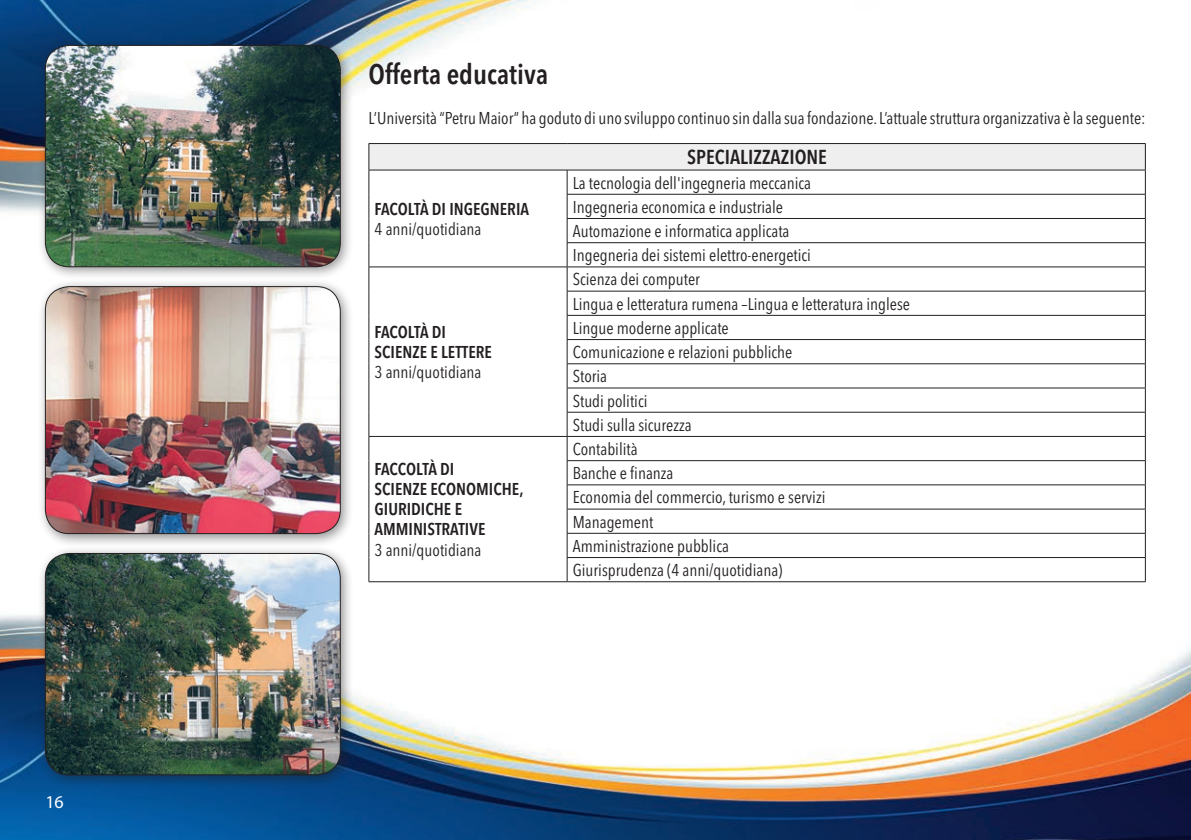
<style>
.page{position:relative;width:1191px;height:840px;background:#fff}
.page>*{position:absolute;margin:0;border:0;box-sizing:border-box;transform-origin:0 0}
.t1{font:600 condensed 28px "Avenir Next LT Pro";color:#231f20}
.t2{font:600 condensed 20px "Avenir Next LT Pro";color:#231f20}
.t3{font:18px "Myriad Pro";color:#fff}
.t4{font:condensed 17px/24.2px "Avenir Next LT Pro";color:#231f20}
.t5{font:600 condensed 17px/20px "Avenir Next LT Pro";color:#231f20}
</style>
<div class="page">
<img style="left:0;top:0;width:1191px;height:839px">
<div style="left:37px;top:544px;width:317px;height:244px;background:#231f20;opacity:.5"></div>
<img style="left:45px;top:553px;width:295px;height:221px">
<div style="left:45px;top:553px;width:295px;height:221px;border:1px solid #231f20;border-radius:24px"></div>
<div style="left:37px;top:37px;width:317px;height:243px;background:#231f20;opacity:.5"></div>
<img style="left:45px;top:45px;width:295px;height:221px">
<div style="left:45px;top:45px;width:295px;height:222px;border:1px solid #231f20;border-radius:24px"></div>
<div style="left:37px;top:278px;width:317px;height:269px;background:#231f20;opacity:.5"></div>
<img style="left:45px;top:286px;width:295px;height:247px">
<div style="left:45px;top:286px;width:295px;height:247px;border:1px solid #231f20;border-radius:24px"></div>
<div style="left:369px;top:143px;width:776px;height:27px;background:#efefef"></div>
<hr style="left:369px;top:143px;width:198px;height:1px;background:#231f20">
<hr style="left:567px;top:143px;width:578px;height:1px;background:#231f20">
<hr style="left:369px;top:170px;width:198px;height:1px;background:#231f20">
<hr style="left:567px;top:170px;width:578px;height:1px;background:#231f20">
<hr style="left:567px;top:194px;width:578px;height:1px;background:#231f20">
<hr style="left:567px;top:218px;width:578px;height:1px;background:#231f20">
<hr style="left:567px;top:242px;width:578px;height:1px;background:#231f20">
<hr style="left:369px;top:266px;width:198px;height:1px;background:#231f20">
<hr style="left:567px;top:266px;width:578px;height:1px;background:#231f20">
<hr style="left:567px;top:290px;width:578px;height:1px;background:#231f20">
<hr style="left:567px;top:315px;width:578px;height:1px;background:#231f20">
<hr style="left:567px;top:339px;width:578px;height:1px;background:#231f20">
<hr style="left:567px;top:363px;width:578px;height:1px;background:#231f20">
<hr style="left:567px;top:387px;width:578px;height:1px;background:#231f20">
<hr style="left:567px;top:411px;width:578px;height:1px;background:#231f20">
<hr style="left:369px;top:436px;width:198px;height:1px;background:#231f20">
<hr style="left:567px;top:436px;width:578px;height:1px;background:#231f20">
<hr style="left:567px;top:460px;width:578px;height:1px;background:#231f20">
<hr style="left:567px;top:484px;width:578px;height:1px;background:#231f20">
<hr style="left:567px;top:508px;width:578px;height:1px;background:#231f20">
<hr style="left:567px;top:532px;width:578px;height:1px;background:#231f20">
<svg style="left:368px;top:144px;width:1px;height:437px"></svg>
<hr style="left:567px;top:557px;width:578px;height:1px;background:#231f20">
<svg style="left:567px;top:170px;width:1px;height:411px"></svg>
<svg style="left:1145px;top:144px;width:1px;height:437px"></svg>
<hr style="left:369px;top:581px;width:198px;height:1px;background:#231f20">
<hr style="left:567px;top:581px;width:578px;height:1px;background:#231f20">
<p class="t3" style="left:45px;top:790px;width:20px">16</p>
<h1 class="t1" style="left:369px;top:57px;width:181px">Offerta educativa</h1>
<p class="t4" style="left:369px;top:105px;width:778px">L’Università “Petru Maior” ha goduto di uno sviluppo continuo sin dalla sua fondazione. L’attuale struttura organizzativa è la seguente:</p>
<p class="t2" style="left:687px;top:145px;width:141px">SPECIALIZZAZIONE</p>
<p class="t5" style="left:374px;top:199px;width:156px">FACOLTÀ DI INGEGNERIA</p>
<p class="t4" style="left:374px;top:217px;width:108px">4 anni/quotidiana</p>
<p class="t4" style="left:573px;top:170px;width:240px">La tecnologia dell'ingegneria meccanica Ingegneria economica e industriale Automazione e informatica applicata Ingegneria dei sistemi elettro-energetici</p>
<p class="t5" style="left:374px;top:322px;width:119px">FACOLTÀ DI<br>SCIENZE E LETTERE</p>
<p class="t4" style="left:374px;top:360px;width:108px">3 anni/quotidiana</p>
<p class="t5" style="left:374px;top:459px;width:150px">FACCOLTÀ DI<br>SCIENZE ECONOMICHE,<br>GIURIDICHE E<br>AMMINISTRATIVE</p>
<p class="t4" style="left:374px;top:537px;width:108px">3 anni/quotidiana</p>
<p class="t4" style="left:573px;top:267px;width:339px">Scienza dei computer<br>Lingua e letteratura rumena –Lingua e letteratura inglese<br>Lingue moderne applicate<br>Comunicazione e relazioni pubbliche<br>Storia<br>Studi politici<br>Studi sulla sicurezza</p>
<p class="t4" style="left:573px;top:436px;width:254px">Contabilità<br>Banche e finanza<br>Economia del commercio, turismo e servizi<br>Management<br>Amministrazione pubblica<br>Giurisprudenza (4 anni/quotidiana)</p>
</div>
